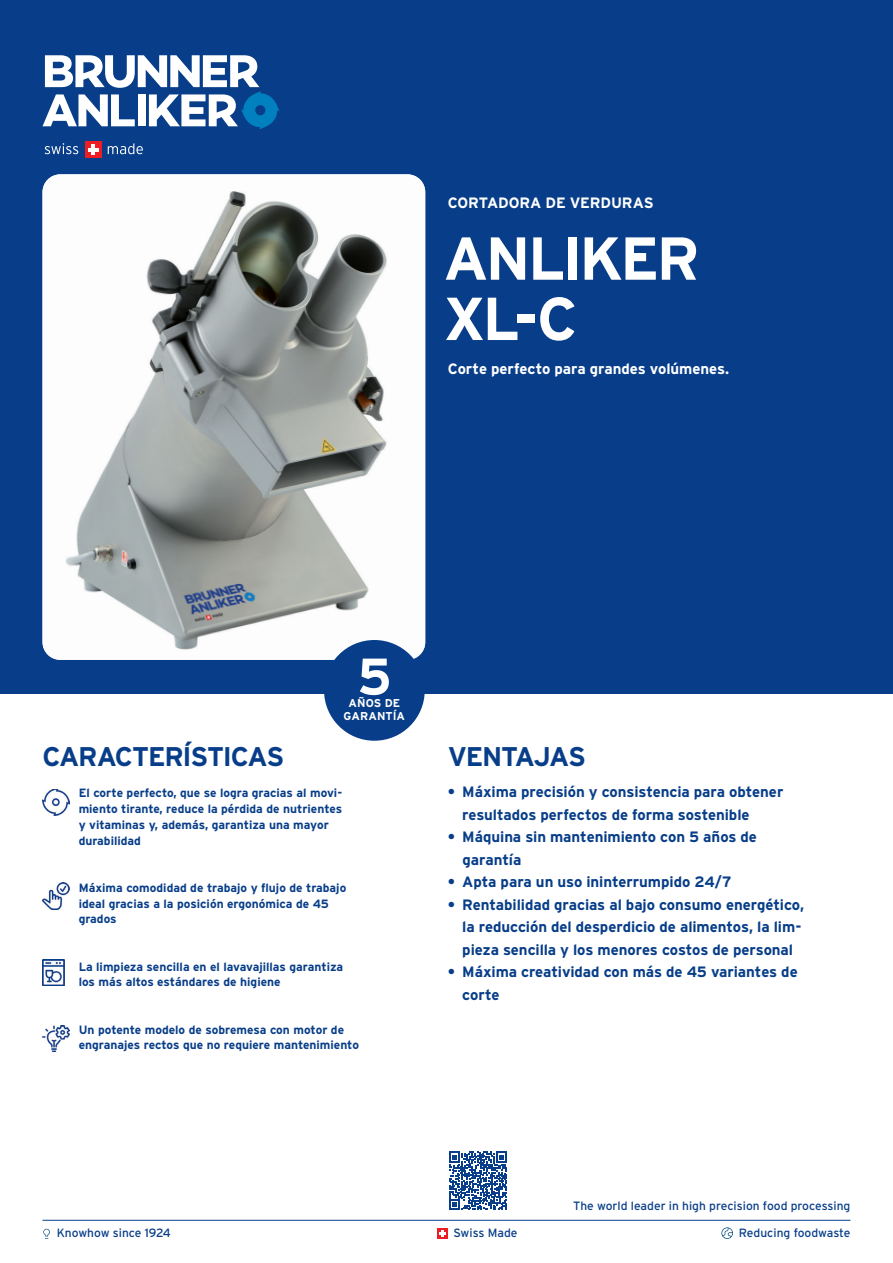
<style>
.page{position:relative;width:893px;height:1263px;background:#fff}
.page>*{position:absolute;margin:0;border:0;box-sizing:border-box;transform-origin:0 0}
.t1{font:700 60.45px/60.3px "Interstate";letter-spacing:-.05em;color:#fff}
.t2{font:700 51.45px "Interstate";color:#fff}
.t3{font:700 27px "Interstate";letter-spacing:-.05em;color:#083e89}
.t4{font:700 15px/22.5px "Interstate";letter-spacing:-.005em;color:#083e89}
.t5{font:700 15px "Interstate";letter-spacing:-.005em;color:#fff}
.t6{font:700 12px/15.8px "Interstate";color:#083e89}
.t7{font:12px "Interstate";color:#083e89}
.t8{font:700 11.4px/12.6px "Interstate";letter-spacing:.01em;color:#fff;text-align:center}
</style>
<div class="page">
<div style="left:0;top:0;width:893px;height:693px;background:#083e89"></div>
<div style="left:438px;top:1228px;width:10px;height:10px;background:#ee1d23"></div>
<svg style="left:439px;top:1230px;width:7px;height:6px"></svg>
<hr style="left:43px;top:1220px;width:807px;height:1px;background:#083e89">
<svg style="left:43px;top:1228px;width:7px;height:9px"></svg>
<svg style="left:721px;top:1227px;width:12px;height:12px"></svg>
<img style="left:43px;top:174px;width:382px;height:486px">
<div style="left:324px;top:640px;width:101px;height:101px;background:#083e89;border-radius:50%"></div>
<svg style="left:43px;top:55px;width:236px;height:74px"></svg>
<svg style="left:45px;top:143px;width:33px;height:11px"></svg>
<svg style="left:108px;top:143px;width:35px;height:11px"></svg>
<div style="left:85px;top:142px;width:16px;height:16px;background:#ee1d23"></div>
<hr style="left:91px;top:145px;width:4px;height:10px;background:#fff">
<hr style="left:88px;top:148px;width:11px;height:4px;background:#fff">
<svg style="left:449px;top:1152px;width:58px;height:58px"></svg>
<img style="left:43px;top:789px;width:26px;height:27px">
<img style="left:43px;top:882px;width:26px;height:28px">
<img style="left:43px;top:959px;width:22px;height:26px">
<img style="left:43px;top:1025px;width:26px;height:26px">
<p class="t5" style="left:448px;top:193px;width:207px">CORTADORA DE VERDURAS</p>
<h1 class="t1" style="left:443px;top:228px;width:258px">ANLIKER<br>XL-C</h1>
<p class="t5" style="left:448px;top:360px;width:283px">Corte perfecto para grandes volúmenes.</p>
<h2 class="t2" style="left:357px;top:645px;width:36px">5</h2>
<p class="t8" style="left:344px;top:697px;width:63px">AÑOS DE<br>GARANTÍA</p>
<h3 class="t3" style="left:43px;top:740px;width:243px">CARACTERÍSTICAS</h3>
<p class="t6" style="left:79px;top:785px;width:265px">El corte perfecto, que se logra gracias al movi&shy;miento tirante, reduce la pérdida de nutrientes y vitaminas y, además, garantiza una mayor durabilidad</p>
<p class="t6" style="left:79px;top:880px;width:269px">Máxima comodidad de trabajo y flujo de trabajo ideal gracias a la posición ergonómica de 45 grados</p>
<p class="t6" style="left:79px;top:958px;width:266px">La limpieza sencilla en el lavavajillas garantiza los más altos estándares de higiene</p>
<p class="t6" style="left:79px;top:1021px;width:282px">Un potente modelo de sobremesa con motor de engranajes rectos que no requiere mantenimiento</p>
<h3 class="t3" style="left:448px;top:740px;width:140px">VENTAJAS</h3>
<p class="t4" style="left:462px;top:781px;width:323px;text-indent:-15px">• Máxima precisión y consistencia para obtener resultados perfectos de forma sostenible</p>
<p class="t4" style="left:463px;top:826px;width:296px;text-indent:-15px">• Máquina sin mantenimiento con 5 años de garantía</p>
<p class="t4" style="left:448px;top:871px;width:285px">• Apta para un uso ininterrumpido 24/7</p>
<p class="t4" style="left:462px;top:893px;width:343px;text-indent:-15px">• Rentabilidad gracias al bajo consumo energético, la reducción del desperdicio de alimentos, la lim&shy;pieza sencilla y los menores costos de personal</p>
<p class="t4" style="left:462px;top:961px;width:337px;text-indent:-15px">• Máxima creatividad con más de 45 variantes de corte</p>
<p class="t7" style="left:573px;top:1199px;width:279px">The world leader in high precision food processing</p>
<p class="t7" style="left:57px;top:1226px;width:116px">Knowhow since 1924</p>
<p class="t7" style="left:454px;top:1226px;width:66px">Swiss Made</p>
<p class="t7" style="left:739px;top:1226px;width:113px">Reducing foodwaste</p>
</div>
